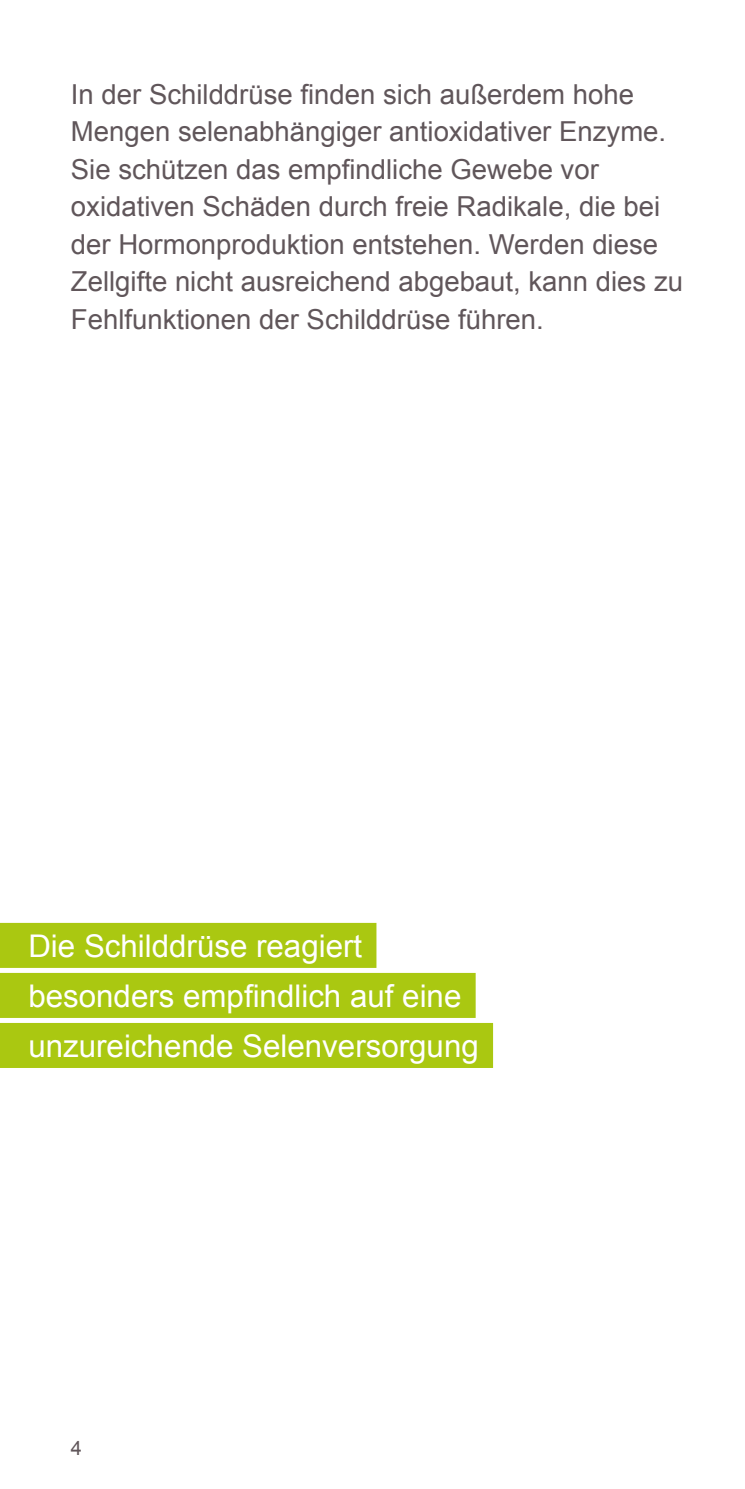
<style>
.page{position:relative;width:745px;height:1489px;background:#fff}
.page>*{position:absolute;margin:0;border:0;box-sizing:border-box;transform-origin:0 0}
.zitat_links_12_5_Pt{font:31.25px "Arial";color:#fff}
.fliesstext_Laien{font:27.5px/37.5px "Arial";color:#60565a}
.t1{font:20px "Arial";color:#60565a}
</style>
<div class="page">
<div style="left:0;top:922px;width:376px;height:45px;background:#aac811"></div>
<div style="left:0;top:972px;width:475px;height:45px;background:#aac811"></div>
<div style="left:0;top:1022px;width:492px;height:45px;background:#aac811"></div>
<p class="fliesstext_Laien" style="left:71px;top:76px;width:613px">In der Schilddrüse finden sich außerdem hohe Mengen selenabhängiger antioxidativer Enzyme.<br>Sie schützen das empfindliche Gewebe vor oxidativen Schäden durch freie Radikale, die bei der Hormonproduktion entstehen. Werden diese Zellgifte nicht ausreichend abgebaut, kann dies zu Fehlfunktionen der Schilddrüse führen.</p>
<p class="zitat_links_12_5_Pt" style="left:28px;top:925px;width:335px">Die Schilddrüse reagiert</p>
<p class="zitat_links_12_5_Pt" style="left:28px;top:975px;width:434px">besonders empfindlich auf eine</p>
<p class="zitat_links_12_5_Pt" style="left:28px;top:1025px;width:451px">unzureichende Selenversorgung</p>
<p class="t1" style="left:71px;top:1434px;width:13px">4</p>
</div>
